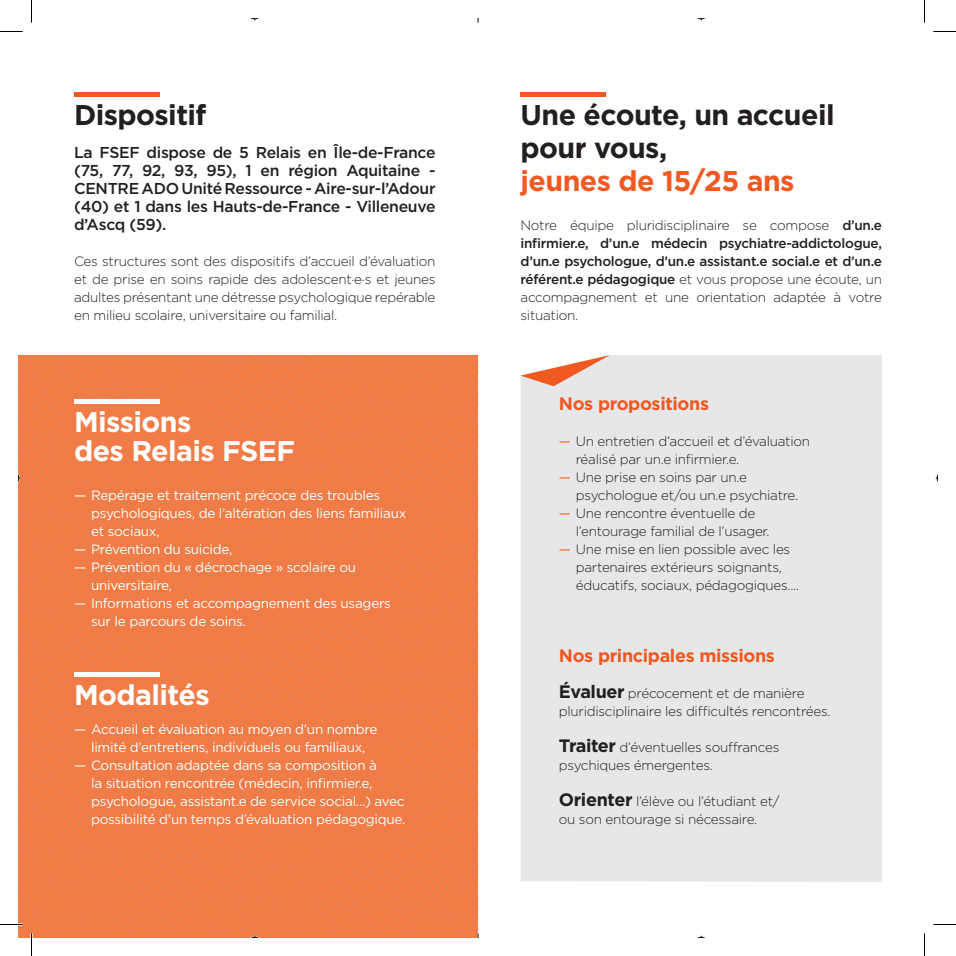
<style>
.page{position:relative;width:956px;height:956px;background:#fff}
.page>*{position:absolute;margin:0;border:0;box-sizing:border-box;transform-origin:0 0}
.t1{font:700 28.5px/32.7px "Gotham";letter-spacing:-.02em;color:#231f20}
.t2{font:700 28.5px/28.5px "Gotham";letter-spacing:-.02em;color:#fff}
.t3{font:700 28.5px "Gotham";letter-spacing:-.02em;color:#f15921}
.t4{font:700 18px "Gotham";letter-spacing:-.02em;color:#f15921}
.t5{font:500 15.75px/18px "Gotham";letter-spacing:-.02em;color:#231f20;text-align:justify}
.t6{font:300 13.5px/18px "Gotham";letter-spacing:-.02em;color:#231f20}
.t7{font:13.5px/18px "Gotham";letter-spacing:-.02em;color:#fff}
.t8{font:500 13.5px/18px "Gotham";letter-spacing:-.02em;color:#231f20;text-align:justify}
.s1{font-weight:300}
.s2{font-weight:400;color:#f15921}
.s3{font-weight:700;font-size:18px}
</style>
<div class="page">
<hr style="left:478px;top:355px;width:1px;height:581px;background:#bfbfbf">
<div style="left:521px;top:355px;width:361px;height:527px;background:#e6e7e9"></div>
<svg style="left:521px;top:355px;width:89px;height:31px"></svg>
<div style="left:521px;top:92px;width:85px;height:5px;background:#f15921"></div>
<svg style="left:697px;top:936px;width:9px;height:2px"></svg>
<svg style="left:936px;top:474px;width:2px;height:8px"></svg>
<div style="left:19px;top:355px;width:459px;height:581px;background:linear-gradient(to right,#f07c47,#f07c47)"></div>
<div style="left:74px;top:92px;width:85px;height:5px;background:#f15921"></div>
<div style="left:74px;top:399px;width:85px;height:5px;background:#fff"></div>
<hr style="left:74px;top:672px;width:85px;height:4px;background:#fff">
<svg style="left:246px;top:936px;width:17px;height:2px"></svg>
<svg style="left:19px;top:470px;width:1px;height:16px"></svg>
<hr style="left:0;top:923px;width:22px;height:2px;background:#fff">
<svg style="left:0;top:31px;width:23px;height:1px"></svg>
<svg style="left:933px;top:31px;width:23px;height:1px"></svg>
<svg style="left:0;top:924px;width:23px;height:1px"></svg>
<svg style="left:933px;top:924px;width:23px;height:1px"></svg>
<svg style="left:31px;top:0;width:1px;height:23px"></svg>
<svg style="left:31px;top:933px;width:1px;height:23px"></svg>
<svg style="left:924px;top:0;width:1px;height:23px"></svg>
<svg style="left:924px;top:933px;width:1px;height:23px"></svg>
<h1 class="t1" style="left:74px;top:99px;width:134px">Dispositif</h1>
<p class="t5" style="left:74px;top:143px;width:363px">La FSEF dispose de 5 Relais en Île-de-France (75, 77, 92, 93, 95), 1 en région Aquitaine - CENTRE ADO Unité Ressource - Aire-sur-l’Adour (40) et 1 dans les Hauts-de-France - Villeneuve d’Ascq (59).</p>
<p class="t6" style="left:74px;top:251px;width:363px;text-align:justify">Ces structures sont des dispositifs d’accueil d’évaluation et de prise en soins rapide des adolescent.e.s et jeunes adultes présentant une détresse psychologique repérable en milieu scolaire, universitaire ou familial.</p>
<h1 class="t2" style="left:74px;top:408px;width:223px">Missions<br>des Relais FSEF</h1>
<p class="t7" style="left:91px;top:485px;width:317px;text-indent:-17px">— Repérage et traitement précoce des troubles psychologiques, de l’altération des liens familiaux et sociaux,</p>
<p class="t7" style="left:74px;top:539px;width:160px">— Prévention du suicide,</p>
<p class="t7" style="left:91px;top:557px;width:267px;text-indent:-17px">— Prévention du « décrochage » scolaire ou universitaire,</p>
<p class="t7" style="left:91px;top:593px;width:301px;text-indent:-17px">— Informations et accompagnement des usagers sur le parcours de soins.</p>
<h1 class="t2" style="left:74px;top:680px;width:137px">Modalités</h1>
<p class="t7" style="left:74px;top:719px;width:305px;text-align:center">— Accueil et évaluation au moyen d’un nombre limité d’entretiens, individuels ou familiaux,</p>
<p class="t7" style="left:91px;top:755px;width:316px;text-indent:-17px">— Consultation adaptée dans sa composition à<br>la situation rencontrée (médecin, infirmier.e, psychologue, assistant.e de service social...) avec possibilité d’un temps d’évaluation pédagogique.</p>
<h1 class="t1" style="left:521px;top:99px;width:316px">Une écoute, un accueil pour vous,</h1>
<h1 class="t3" style="left:521px;top:162px;width:276px">jeunes de 15/25 ans</h1>
<p class="t8" style="left:521px;top:216px;width:363px"><span class="s1">Notre équipe pluridisciplinaire se compose</span> d’un.e infirmier.e, d’un.e médecin psychiatre-addictologue, d’un.e psychologue, d’un.e assistant.e social.e et d’un.e référent.e pédagogique <span class="s1">et vous propose une écoute, un accompagnement et une orientation adaptée à votre situation.</span></p>
<h2 class="t4" style="left:559px;top:391px;width:152px">Nos propositions</h2>
<p class="t6" style="left:576px;top:431px;width:236px;text-indent:-17px"><span class="s2">—</span> Un entretien d’accueil et d’évaluation réalisé par un.e infirmier.e.</p>
<p class="t6" style="left:576px;top:467px;width:224px;text-indent:-17px"><span class="s2">—</span> Une prise en soins par un.e psychologue et/ou un.e psychiatre.</p>
<p class="t6" style="left:576px;top:503px;width:195px;text-indent:-17px"><span class="s2">—</span> Une rencontre éventuelle de l’entourage familial de l’usager.</p>
<p class="t6" style="left:576px;top:539px;width:225px;text-indent:-17px"><span class="s2">—</span> Une mise en lien possible avec les partenaires extérieurs soignants, éducatifs, sociaux, pédagogiques....</p>
<h2 class="t4" style="left:559px;top:643px;width:218px">Nos principales missions</h2>
<p class="t6" style="left:559px;top:683px;width:273px"><span class="s3">Évaluer</span> précocement et de manière pluridisciplinaire les difficultés rencontrées.</p>
<p class="t6" style="left:559px;top:737px;width:222px"><span class="s3">Traiter</span> d’éventuelles souffrances psychiques émergentes.</p>
<p class="t6" style="left:559px;top:791px;width:222px"><span class="s3">Orienter</span> l’élève ou l’étudiant et/ ou son entourage si nécessaire.</p>
</div>
